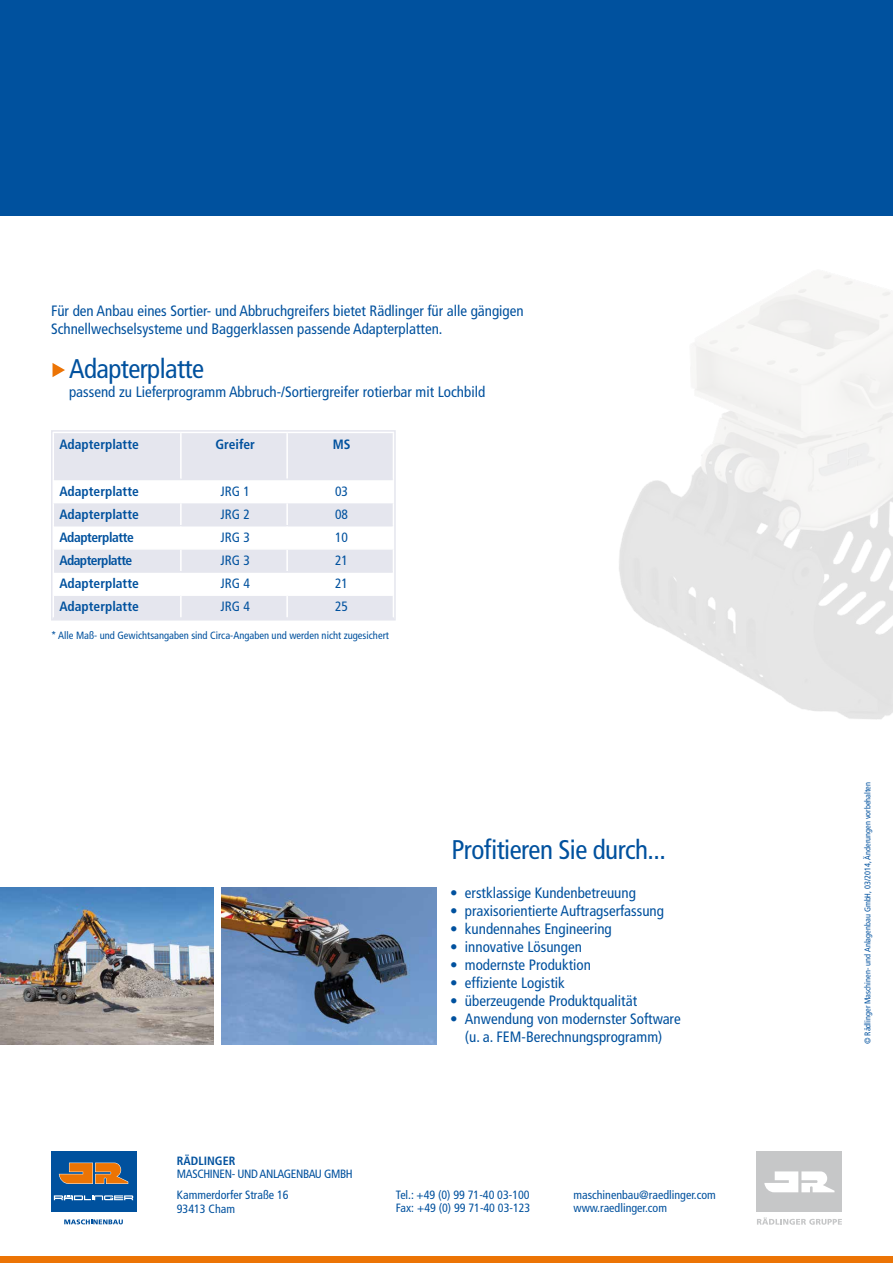
<style>
.page{position:relative;width:893px;height:1263px;background:#fff}
.page>*{position:absolute;margin:0;border:0;box-sizing:border-box;transform-origin:0 0}
.t1{font:condensed 27px "Frutiger";letter-spacing:-.02em;color:#00519e}
.t2{font:condensed 15px/18px "Frutiger";color:#00519e;text-align:center}
.t3{font:700 condensed 13.5px "Frutiger";color:#00519e}
.t4{font:condensed 13.5px "Frutiger";color:#00519e}
.t5{font:700 condensed 13.5px "Frutiger";letter-spacing:-.03em;color:#00519e}
.t6{font:700 condensed 13.5px "Frutiger";letter-spacing:-.04em;color:#00519e}
.t7{font:condensed 12px/13.5px "Frutiger";color:#00519e}
.t8{font:700 condensed 12px "Frutiger";color:#00519e}
.t9{font:condensed 10.5px "Frutiger";color:#00519e}
.t10{font:condensed 8.25px "Frutiger";color:#00519e}
</style>
<div class="page">
<div style="left:0;top:0;width:893px;height:215px;background:#00519e"></div>
<svg style="left:64px;top:1219px;width:59px;height:5px"></svg>
<div style="left:51px;top:1151px;width:85px;height:60px;background:#00519e"></div>
<svg style="left:54px;top:1195px;width:79px;height:5px"></svg>
<svg style="left:59px;top:1163px;width:69px;height:21px"></svg>
<svg style="left:757px;top:1217px;width:85px;height:8px"></svg>
<div style="left:757px;top:1152px;width:85px;height:60px;background:#c6c7c8"></div>
<svg style="left:764px;top:1171px;width:70px;height:21px"></svg>
<img style="left:0;top:887px;width:214px;height:157px">
<img style="left:221px;top:887px;width:215px;height:157px">
<div style="left:0;top:1256px;width:893px;height:7px;background:#ec7405"></div>
<svg style="left:53px;top:363px;width:12px;height:14px"></svg>
<svg style="left:54px;top:433px;width:339px;height:184px"></svg>
<hr style="left:180px;top:433px;width:2px;height:46px;background:#fff">
<hr style="left:54px;top:479px;width:127px;height:1px;background:#e5e6ee">
<div style="left:51px;top:430px;width:345px;height:190px;border:2px solid #e5e6ee"></div>
<img style="left:619px;top:274px;width:274px;height:446px">
<p class="t2" style="left:51px;top:302px;width:474px;text-align:left">Für den Anbau eines Sortier- und Abbruchgreifers bietet Rädlinger für alle gängigen<br>Schnellwechselsysteme und Baggerklassen passende Adapterplatten.</p>
<h1 class="t1" style="left:69px;top:353px;width:136px">Adapterplatte</h1>
<p class="t2" style="left:69px;top:383px;width:418px">passend zu Lieferprogramm Abbruch-/Sortiergreifer rotierbar mit Lochbild</p>
<p class="t3" style="left:59px;top:436px;width:81px">Adapterplatte</p>
<p class="t3" style="left:215px;top:436px;width:41px">Greifer</p>
<p class="t3" style="left:333px;top:436px;width:19px">MS</p>
<p class="t3" style="left:59px;top:483px;width:81px">Adapterplatte</p>
<p class="t4" style="left:221px;top:483px;width:31px">JRG 1</p>
<p class="t4" style="left:335px;top:483px;width:14px">03</p>
<p class="t3" style="left:59px;top:506px;width:81px">Adapterplatte</p>
<p class="t4" style="left:221px;top:506px;width:31px">JRG 2</p>
<p class="t4" style="left:335px;top:506px;width:14px">08</p>
<p class="t5" style="left:59px;top:529px;width:76px">Adapterplatte</p>
<p class="t4" style="left:221px;top:529px;width:31px">JRG 3</p>
<p class="t4" style="left:335px;top:529px;width:14px">10</p>
<p class="t6" style="left:59px;top:552px;width:75px">Adapterplatte</p>
<p class="t4" style="left:221px;top:552px;width:31px">JRG 3</p>
<p class="t4" style="left:335px;top:552px;width:14px">21</p>
<p class="t3" style="left:59px;top:575px;width:81px">Adapterplatte</p>
<p class="t4" style="left:221px;top:576px;width:31px">JRG 4</p>
<p class="t4" style="left:335px;top:576px;width:14px">21</p>
<p class="t3" style="left:59px;top:599px;width:81px">Adapterplatte</p>
<p class="t4" style="left:221px;top:599px;width:31px">JRG 4</p>
<p class="t4" style="left:335px;top:599px;width:14px">25</p>
<p class="t9" style="left:51px;top:630px;width:339px">* Alle Maß- und Gewichtsangaben sind Circa-Angaben und werden nicht zugesichert</p>
<h1 class="t1" style="left:451px;top:834px;width:216px">Profitieren Sie durch...</h1>
<p class="t2" style="left:450px;top:883px;width:187px">• erstklassige Kundenbetreuung</p>
<p class="t2" style="left:450px;top:901px;width:216px">• praxisorientierte Auftragserfassung</p>
<p class="t2" style="left:450px;top:919px;width:163px">• kundennahes Engineering</p>
<p class="t2" style="left:450px;top:937px;width:133px">• innovative Lösungen</p>
<p class="t2" style="left:450px;top:955px;width:142px">• modernste Produktion</p>
<p class="t2" style="left:450px;top:973px;width:116px">• effiziente Logistik</p>
<p class="t2" style="left:450px;top:991px;width:189px">• überzeugende Produktqualität</p>
<p class="t2" style="left:450px;top:1009px;width:232px">• Anwendung von modernster Software (u. a. FEM-Berechnungsprogramm)</p>
<p class="t8" style="left:177px;top:1153px;width:22px">Rädling</p>
<p class="t8" style="left:223px;top:1153px;width:12px">er</p>
<p class="t7" style="left:177px;top:1167px;width:16px">Masch</p>
<p class="t7" style="left:210px;top:1167px;width:64px">inen- und Anlagenba</p>
<p class="t7" style="left:315px;top:1167px;width:39px">uGmbH</p>
<p class="t7" style="left:177px;top:1188px;width:113px">Kammerdorfer Straße 16<br>93413 Cham</p>
<p class="t7" style="left:573px;top:1188px;width:144px">maschinenbau@raedlinger.com www.raedlinger.com</p>
<p class="t7" style="left:396px;top:1188px;width:136px">Tel.: +49 (0) 99 71-40 03-100<br>Fax: +49 (0) 99 71-40 03-123</p>
<p class="t10" style="left:863px;top:1044px;width:264px;rotate:-90deg">© Rädlinger Maschinen- und Anlagenbau GmbH, 03/2014, Änderungen vorbehalten</p>
</div>
